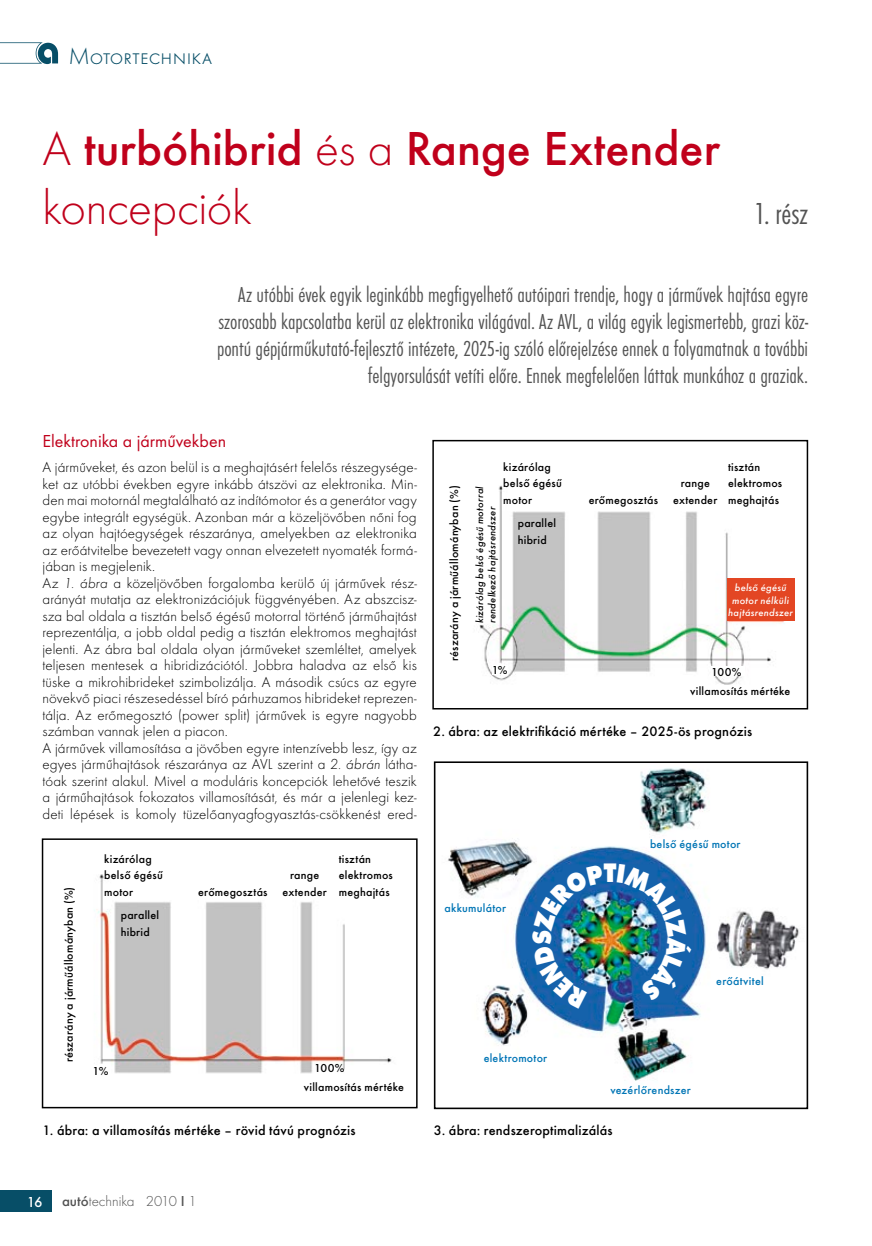
<style>
.page{position:relative;width:872px;height:1246px;background:#fff}
.page>*{position:absolute;margin:0;border:0;box-sizing:border-box;transform-origin:0 0}
.t1{font:500 49.5px/59.4px "Futura TOT";letter-spacing:-.005em;color:#c0001b}
.t2{font:31.5px "Futura TOT Lig Con";color:#535353}
.t3{font:700 expanded 27.75px "Futura TOT";color:#fff;scale:.88 1}
.t4{font:300 24px "Futura TOT";color:#074e67}
.t5{font:22.5px/27px "Futura TOT Lig Con";letter-spacing:-.005em;color:#535353;text-align:right}
.t6{font:18px "Futura TOT Boo";color:#c0001b}
.t7{font:300 15px/16.5px "Futura TOT";letter-spacing:.005em;color:#000}
.t8{font:300 15px "Futura TOT";color:#535353}
.t9{font:500 15px "Futura TOT";color:#fff}
.t10{font:500 14.25px "Futura TOT";letter-spacing:.015em;color:#000}
.t11{font:500 12px/16.5px "Futura TOT";letter-spacing:.02em;color:#000}
.t12{font:500 12px "Futura TOT";letter-spacing:.02em;color:#0075b5}
.t13{font:italic 500 10.5px/12.6px "Futura TOT";letter-spacing:.015em;color:#000}
.t14{font:italic 500 10.5px/12.6px "Futura TOT";letter-spacing:.02em;color:#fff;text-align:center}
.s1{font-weight:300}
.s2{font-style:italic}
.s3{font-weight:500}
</style>
<div class="page">
<div style="left:0;top:1191px;width:51px;height:21px;background:#074e67"></div>
<svg style="left:0;top:42px;width:58px;height:22px"></svg>
<img style="left:94px;top:874px;width:298px;height:200px">
<div style="left:42px;top:838px;width:375px;height:270px;border:2px solid #000"></div>
<img style="left:448px;top:768px;width:351px;height:313px">
<div style="left:434px;top:761px;width:374px;height:348px;border:2px solid #000"></div>
<img style="left:479px;top:485px;width:316px;height:200px">
<div style="left:432px;top:440px;width:376px;height:269px;border:2px solid #000"></div>
<div style="left:492px;top:665px;width:15px;height:9px;background:#fff"></div>
<div style="left:711px;top:667px;width:33px;height:9px;background:#fff"></div>
<div style="left:727px;top:578px;width:67px;height:43px;background:#e34623"></div>
<img style="left:532px;top:864px;width:72px;height:145px">
<img style="left:617px;top:864px;width:76px;height:138px">
<p class="t4" style="left:68px;top:43px;width:145px">Motortechnika</p>
<p class="t1" style="left:43px;top:118px;width:679px"><span class="s1">A</span> turbóhibrid <span class="s1">és a</span> Range Extender <span class="s1">koncepciók</span></p>
<p class="t2" style="left:754px;top:196px;width:56px">1. rész</p>
<p class="t5" style="left:217px;top:281px;width:592px">Az utóbbi évek egyik leginkább megfigyelhető autóipari trendje, hogy a járművek hajtása egyre szorosabb kapcsolatba kerül az elektronika világával. Az AVL, a világ egyik legismertebb, grazi köz&shy;pontú gépjárműkutató-fejlesztő intézete, 2025-ig szóló előrejelzése ennek a folyamatnak a további felgyorsulását vetíti előre. Ennek megfelelően láttak munkához a graziak.</p>
<p class="t6" style="left:43px;top:430px;width:185px">Elektronika a járművekben</p>
<p class="t7" style="left:42px;top:459px;width:376px">A járműveket, és azon belül is a meghajtásért felelős részegysége&shy;ket az utóbbi években egyre inkább átszövi az elektronika. Min&shy;den mai motornál megtalálható az indítómotor és a generátor vagy egybe integrált egységük. Azonban már a közeljövőben nőni fog az olyan hajtóegységek részaránya, amelyekben az elektronika az erőátvitelbe bevezetett vagy onnan elvezetett nyomaték formá&shy;jában is megjelenik.<br>Az <span class="s2">1. ábra</span> a közeljövőben forgalomba kerülő új járművek rész&shy;arányát mutatja az elektronizációjuk függvényében. Az abszcis - sza bal oldala a tisztán belső égésű motorral történő járműhajtást reprezentálja, a jobb oldal pedig a tisztán elektromos meghajtást jelenti. Az ábra bal oldala olyan járműveket szemléltet, amelyek teljesen mentesek a hibridizációtól. Jobbra haladva az első kis tüske a mikrohibrideket szimbolizálja. A második csúcs az egyre növekvő piaci részesedéssel bíró párhuzamos hibrideket reprezen&shy;tálja. Az erőmegosztó (power split) járművek is egyre nagyobb számban vannak jelen a piacon.<br>A járművek villamosítása a jövőben egyre intenzívebb lesz, így az egyes járműhajtások részaránya az AVL szerint a <span class="s2">2. ábrán</span> látha&shy;tóak szerint alakul. Mivel a moduláris koncepciók lehetővé teszik a járműhajtások fokozatos villamosítását, és már a jelenlegi kez&shy;deti lépések is komoly tüzelőanyagfogyasztás-csökkenést ered-</p>
<p class="t11" style="left:60px;top:1062px;width:177px;rotate:-90deg">részarány a járműállományban (%)</p>
<p class="t11" style="left:104px;top:850px;width:60px">kizárólag belső égésű motor</p>
<p class="t11" style="left:121px;top:907px;width:40px">parallel hibrid</p>
<p class="t11" style="left:198px;top:883px;width:71px">erőmegosztás</p>
<p class="t11" style="left:283px;top:867px;width:46px;text-align:center">range extender</p>
<p class="t11" style="left:339px;top:850px;width:56px">tisztán elektromos meghajtás</p>
<p class="t11" style="left:93px;top:1062px;width:17px">1%</p>
<p class="t11" style="left:314px;top:1060px;width:32px">100%</p>
<p class="t11" style="left:304px;top:1079px;width:102px">villamosítás mértéke</p>
<p class="t10" style="left:43px;top:1122px;width:314px">1. ábra: a villamosítás mértéke – rövid távú prognózis</p>
<p class="t11" style="left:446px;top:661px;width:177px;rotate:-90deg">részarány a járműállományban (%)</p>
<p class="t11" style="left:503px;top:458px;width:60px">kizárólag belső égésű motor</p>
<p class="t11" style="left:518px;top:515px;width:40px">parallel hibrid</p>
<p class="t13" style="left:473px;top:623px;width:138px;rotate:-90deg">kizárólag belső égésű motorral rendelkező hajtásrendszer</p>
<p class="t11" style="left:589px;top:491px;width:71px">erőmegosztás</p>
<p class="t11" style="left:673px;top:475px;width:46px;text-align:center">range extender</p>
<p class="t11" style="left:728px;top:458px;width:56px">tisztán elektromos meghajtás</p>
<p class="t14" style="left:728px;top:581px;width:66px">belső égésű motor nélküli hajtásrendszer</p>
<p class="t11" style="left:492px;top:662px;width:17px">1%</p>
<p class="t11" style="left:711px;top:664px;width:32px">100%</p>
<p class="t11" style="left:690px;top:683px;width:102px">villamosítás mértéke</p>
<p class="t10" style="left:433px;top:722px;width:320px">2. ábra: az elektrifikáció mértéke – 2025-ös prognózis</p>
<p class="t12" style="left:444px;top:901px;width:63px">akkumulátor</p>
<p class="t12" style="left:483px;top:1051px;width:65px">elektromotor</p>
<p class="t3" style="left:604px;top:856px;width:16px">t</p>
<p class="t12" style="left:650px;top:836px;width:92px">belső égésű motor</p>
<p class="t12" style="left:716px;top:974px;width:49px">erőátvitel</p>
<p class="t12" style="left:610px;top:1083px;width:82px">vezérlőrendszer</p>
<p class="t10" style="left:434px;top:1121px;width:180px">3. ábra: rendszeroptimalizálás</p>
<p class="t9" style="left:27px;top:1193px;width:17px">16</p>
<p class="t8" style="left:62px;top:1193px;width:136px"><span class="s3">autó</span>technika 2010 <span class="s3">I</span> 1</p>
</div>
